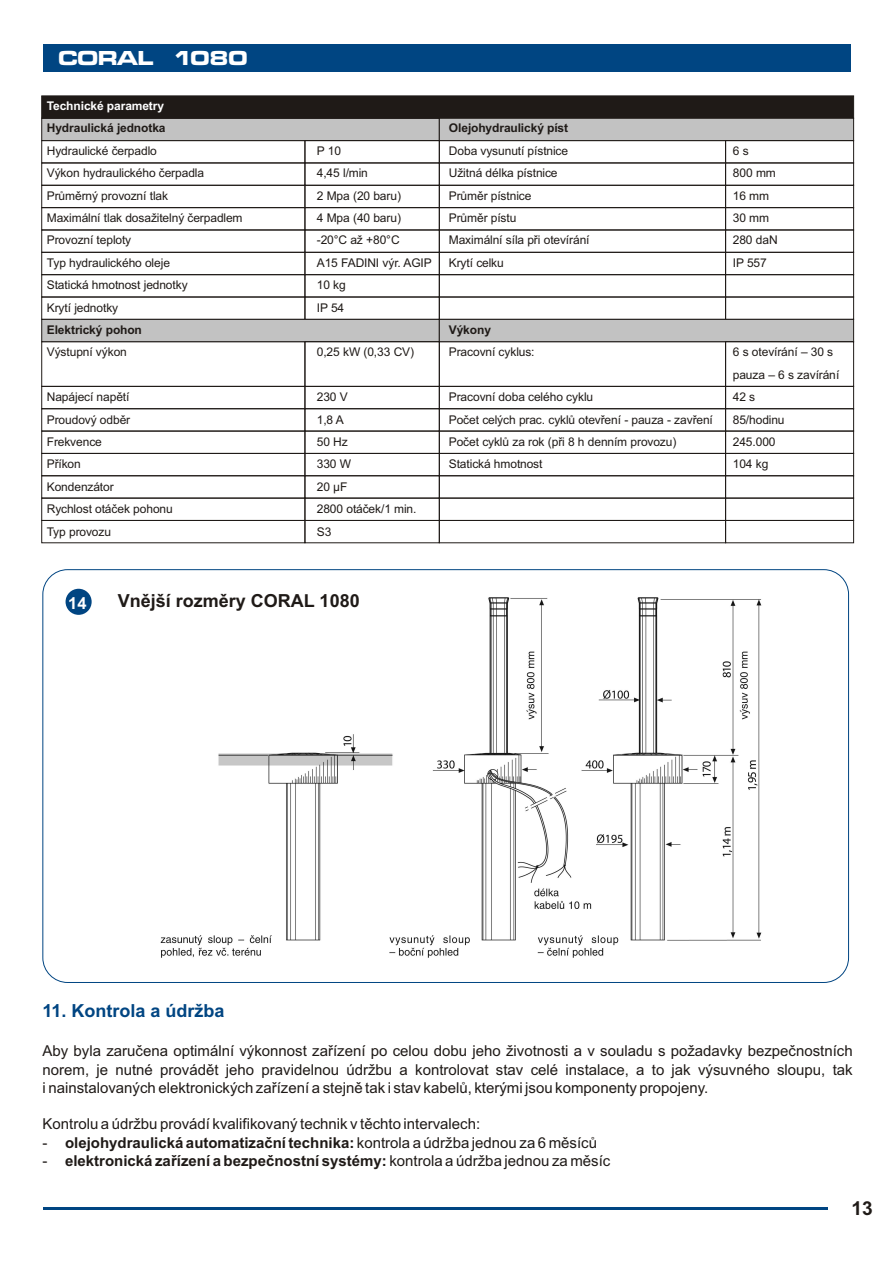
<style>
.page{position:relative;width:893px;height:1263px;background:#fff}
.page>*{position:absolute;margin:0;border:0;box-sizing:border-box;transform-origin:0 0}
.t1{font:21px "Microgramma D Bold Exte";color:#fff}
.t2{font:700 19.2px "Arial";color:#1f1a17}
.t3{font:700 18px "Arial";color:#1f1a17}
.t4{font:700 18px "Arial";color:#004582}
.t5{font:700 16.5px "Arial";color:#fff}
.t6{font:15px/18.3px "Arial";color:#1f1a17;text-align:justify}
.t7{font:700 15px "Arial";color:#1f1a17}
.t8{font:12px/22.4px "Arial";color:#1f1a17}
.t9{font:12px "Arial";letter-spacing:-.02em;color:#1f1a17}
.t10{font:700 12px "Arial";color:#1f1a17}
.t11{font:700 12px "Arial";letter-spacing:-.02em;color:#1f1a17}
.t12{font:700 12px "Arial";letter-spacing:-.01em;color:#fff}
.s1{font-weight:400}
</style>
<div class="page">
<img style="left:160px;top:597px;width:602px;height:361px">
<div style="left:43px;top:44px;width:807px;height:27px;background:#004582"></div>
<hr style="left:43px;top:1207px;width:784px;height:2px;background:#004582">
<div style="left:66px;top:589px;width:26px;height:26px;background:#004582;border-radius:50%"></div>
<div style="left:41px;top:140px;width:264px;height:23px;border:1px solid #1f1a17"></div>
<div style="left:41px;top:185px;width:264px;height:23px;border:1px solid #1f1a17"></div>
<div style="left:41px;top:207px;width:264px;height:23px;border:1px solid #1f1a17"></div>
<div style="left:41px;top:252px;width:264px;height:23px;border:1px solid #1f1a17"></div>
<div style="left:41px;top:274px;width:264px;height:23px;border:1px solid #1f1a17"></div>
<div style="left:41px;top:297px;width:264px;height:23px;border:1px solid #1f1a17"></div>
<div style="left:41px;top:408px;width:264px;height:23px;border:1px solid #1f1a17"></div>
<div style="left:41px;top:431px;width:264px;height:23px;border:1px solid #1f1a17"></div>
<div style="left:41px;top:453px;width:264px;height:23px;border:1px solid #1f1a17"></div>
<div style="left:41px;top:475px;width:264px;height:23px;border:1px solid #1f1a17"></div>
<div style="left:41px;top:498px;width:264px;height:23px;border:1px solid #1f1a17"></div>
<div style="left:41px;top:520px;width:264px;height:23px;border:1px solid #1f1a17"></div>
<div style="left:305px;top:140px;width:135px;height:23px;border:1px solid #1f1a17"></div>
<div style="left:305px;top:185px;width:135px;height:23px;border:1px solid #1f1a17"></div>
<div style="left:305px;top:207px;width:135px;height:23px;border:1px solid #1f1a17"></div>
<div style="left:305px;top:252px;width:135px;height:23px;border:1px solid #1f1a17"></div>
<div style="left:305px;top:274px;width:135px;height:23px;border:1px solid #1f1a17"></div>
<div style="left:305px;top:297px;width:135px;height:23px;border:1px solid #1f1a17"></div>
<div style="left:305px;top:408px;width:135px;height:23px;border:1px solid #1f1a17"></div>
<div style="left:305px;top:431px;width:135px;height:23px;border:1px solid #1f1a17"></div>
<div style="left:305px;top:453px;width:135px;height:23px;border:1px solid #1f1a17"></div>
<div style="left:305px;top:475px;width:135px;height:23px;border:1px solid #1f1a17"></div>
<div style="left:305px;top:498px;width:135px;height:23px;border:1px solid #1f1a17"></div>
<div style="left:305px;top:520px;width:135px;height:23px;border:1px solid #1f1a17"></div>
<div style="left:439px;top:140px;width:287px;height:23px;border:1px solid #1f1a17"></div>
<div style="left:439px;top:185px;width:287px;height:23px;border:1px solid #1f1a17"></div>
<div style="left:439px;top:207px;width:287px;height:23px;border:1px solid #1f1a17"></div>
<div style="left:439px;top:252px;width:287px;height:23px;border:1px solid #1f1a17"></div>
<div style="left:439px;top:274px;width:287px;height:23px;border:1px solid #1f1a17"></div>
<div style="left:439px;top:297px;width:287px;height:23px;border:1px solid #1f1a17"></div>
<div style="left:439px;top:408px;width:287px;height:23px;border:1px solid #1f1a17"></div>
<div style="left:439px;top:431px;width:287px;height:23px;border:1px solid #1f1a17"></div>
<div style="left:439px;top:453px;width:287px;height:23px;border:1px solid #1f1a17"></div>
<div style="left:439px;top:475px;width:287px;height:23px;border:1px solid #1f1a17"></div>
<div style="left:439px;top:498px;width:287px;height:23px;border:1px solid #1f1a17"></div>
<div style="left:439px;top:520px;width:287px;height:23px;border:1px solid #1f1a17"></div>
<svg style="left:41px;top:95px;width:813px;height:46px;background:#6b6967"></svg>
<div style="left:725px;top:140px;width:129px;height:23px;border:1px solid #1f1a17"></div>
<div style="left:725px;top:185px;width:129px;height:23px;border:1px solid #1f1a17"></div>
<div style="left:725px;top:207px;width:129px;height:23px;border:1px solid #1f1a17"></div>
<div style="left:725px;top:252px;width:129px;height:23px;border:1px solid #1f1a17"></div>
<div style="left:725px;top:274px;width:129px;height:23px;border:1px solid #1f1a17"></div>
<div style="left:725px;top:297px;width:129px;height:23px;border:1px solid #1f1a17"></div>
<svg style="left:41px;top:319px;width:813px;height:68px"></svg>
<div style="left:725px;top:386px;width:129px;height:23px;border:1px solid #1f1a17"></div>
<div style="left:725px;top:408px;width:129px;height:23px;border:1px solid #1f1a17"></div>
<div style="left:725px;top:431px;width:129px;height:23px;border:1px solid #1f1a17"></div>
<div style="left:725px;top:453px;width:129px;height:23px;border:1px solid #1f1a17"></div>
<div style="left:725px;top:475px;width:129px;height:23px;border:1px solid #1f1a17"></div>
<div style="left:725px;top:498px;width:129px;height:23px;border:1px solid #1f1a17"></div>
<div style="left:725px;top:520px;width:129px;height:23px;border:1px solid #1f1a17"></div>
<h1 class="t1" style="left:58px;top:48px;width:191px">CORAL 1080</h1>
<p class="t12" style="left:47px;top:101px;width:119px">Technické parametry</p>
<p class="t11" style="left:47px;top:124px;width:120px">Hydraulická jednotka</p>
<p class="t10" style="left:449px;top:124px;width:121px">Olejohydraulický píst</p>
<p class="t9" style="left:47px;top:146px;width:112px">Hydraulické čerpadlo</p>
<p class="t8" style="left:317px;top:140px;width:26px">P 10</p>
<p class="t8" style="left:449px;top:140px;width:121px">Doba vysunutí pístnice</p>
<p class="t8" style="left:733px;top:140px;width:18px">6 s</p>
<p class="t8" style="left:47px;top:163px;width:159px">Výkon hydraulického čerpadla</p>
<p class="t8" style="left:317px;top:163px;width:53px">4,45 l/min</p>
<p class="t8" style="left:449px;top:163px;width:110px">Užitná délka pístnice</p>
<p class="t8" style="left:733px;top:163px;width:44px">800 mm</p>
<p class="t8" style="left:47px;top:185px;width:123px">Průměrný provozní tlak</p>
<p class="t9" style="left:317px;top:191px;width:86px">2 Mpa (20 baru)</p>
<p class="t8" style="left:449px;top:185px;width:84px">Průměr pístnice</p>
<p class="t8" style="left:733px;top:185px;width:38px">16 mm</p>
<p class="t9" style="left:47px;top:213px;width:197px">Maximální tlak dosažitelný čerpadlem</p>
<p class="t9" style="left:317px;top:213px;width:86px">4 Mpa (40 baru)</p>
<p class="t8" style="left:449px;top:208px;width:69px">Průměr pístu</p>
<p class="t8" style="left:733px;top:208px;width:38px">30 mm</p>
<p class="t8" style="left:47px;top:230px;width:86px">Provozní teploty</p>
<p class="t8" style="left:317px;top:230px;width:84px">-20°C až +80°C</p>
<p class="t9" style="left:449px;top:236px;width:142px">Maximální síla při otevírání</p>
<p class="t8" style="left:733px;top:230px;width:46px">280 daN</p>
<p class="t8" style="left:47px;top:252px;width:125px">Typ hydraulického oleje</p>
<p class="t8" style="left:317px;top:252px;width:117px">A15 FADINI výr. AGIP</p>
<p class="t8" style="left:449px;top:252px;width:57px">Krytí celku</p>
<p class="t8" style="left:733px;top:252px;width:36px">IP 557</p>
<p class="t8" style="left:47px;top:275px;width:142px">Statická hmotnost jednotky</p>
<p class="t8" style="left:317px;top:275px;width:31px">10 kg</p>
<p class="t9" style="left:47px;top:303px;width:73px">Krytí jednotky</p>
<p class="t8" style="left:317px;top:297px;width:29px">IP 54</p>
<p class="t10" style="left:47px;top:325px;width:97px">Elektrický pohon</p>
<p class="t10" style="left:449px;top:325px;width:44px">Výkony</p>
<p class="t8" style="left:47px;top:342px;width:82px">Výstupní výkon</p>
<p class="t8" style="left:317px;top:342px;width:99px">0,25 kW (0,33 CV)</p>
<p class="t8" style="left:449px;top:342px;width:87px">Pracovní cyklus:</p>
<p class="t8" style="left:733px;top:342px;width:108px">6 s otevírání – 30 s pauza – 6 s zavírání</p>
<p class="t8" style="left:47px;top:387px;width:84px">Napájecí napětí</p>
<p class="t8" style="left:317px;top:387px;width:33px">230 V</p>
<p class="t8" style="left:449px;top:387px;width:146px">Pracovní doba celého cyklu</p>
<p class="t8" style="left:733px;top:387px;width:24px">42 s</p>
<p class="t8" style="left:47px;top:409px;width:85px">Proudový odběr</p>
<p class="t8" style="left:317px;top:409px;width:29px">1,8 A</p>
<p class="t9" style="left:449px;top:415px;width:266px">Počet celých prac. cyklů otevření - pauza - zavření</p>
<p class="t8" style="left:733px;top:409px;width:53px">85/hodinu</p>
<p class="t8" style="left:47px;top:432px;width:57px">Frekvence</p>
<p class="t8" style="left:317px;top:432px;width:33px">50 Hz</p>
<p class="t8" style="left:449px;top:432px;width:229px">Počet cyklů za rok (při 8 h denním provozu)</p>
<p class="t8" style="left:733px;top:432px;width:44px">245.000</p>
<p class="t8" style="left:47px;top:454px;width:36px">Příkon</p>
<p class="t8" style="left:317px;top:454px;width:36px">330 W</p>
<p class="t8" style="left:449px;top:454px;width:95px">Statická hmotnost</p>
<p class="t8" style="left:733px;top:454px;width:37px">104 kg</p>
<p class="t8" style="left:47px;top:477px;width:68px">Kondenzátor</p>
<p class="t8" style="left:317px;top:477px;width:32px">20 μF</p>
<p class="t8" style="left:47px;top:499px;width:128px">Rychlost otáček pohonu</p>
<p class="t8" style="left:317px;top:499px;width:101px">2800 otáček/1 min.</p>
<p class="t8" style="left:47px;top:521px;width:66px">Typ provozu</p>
<p class="t8" style="left:317px;top:521px;width:16px">S3</p>
<h3 class="t5" style="left:68px;top:596px;width:20px">14</h3>
<h3 class="t3" style="left:118px;top:594px;width:243px">Vnější rozměry CORAL 1080</h3>
<h3 class="t4" style="left:43px;top:1004px;width:184px">11. Kontrola a údržba</h3>
<p class="t6" style="left:43px;top:1043px;width:812px">Aby byla zaručena optimální výkonnost zařízení po celou dobu jeho životnosti a v souladu s požadavky bezpečnostních norem, je nutné provádět jeho pravidelnou údržbu a kontrolovat stav celé instalace, a to jak výsuvného sloupu, tak i nainstalovaných elektronických zařízení a stejně tak i stav kabelů, kterými jsou komponenty propojeny.</p>
<p class="t6" style="left:43px;top:1116px;width:439px">Kontrolu a údržbu provádí kvalifikovaný technik v těchto intervalech:</p>
<p class="t7" style="left:43px;top:1137px;width:556px"><span class="s1">-</span> olejohydraulická automatizační technika: <span class="s1">kontrola a údržba jednou za 6 měsíců</span></p>
<p class="t7" style="left:43px;top:1155px;width:569px"><span class="s1">-</span> elektronická zařízení a bezpečnostní systémy: <span class="s1">kontrola a údržba jednou za měsíc</span></p>
<h2 class="t2" style="left:852px;top:1201px;width:23px">13</h2>
</div>
